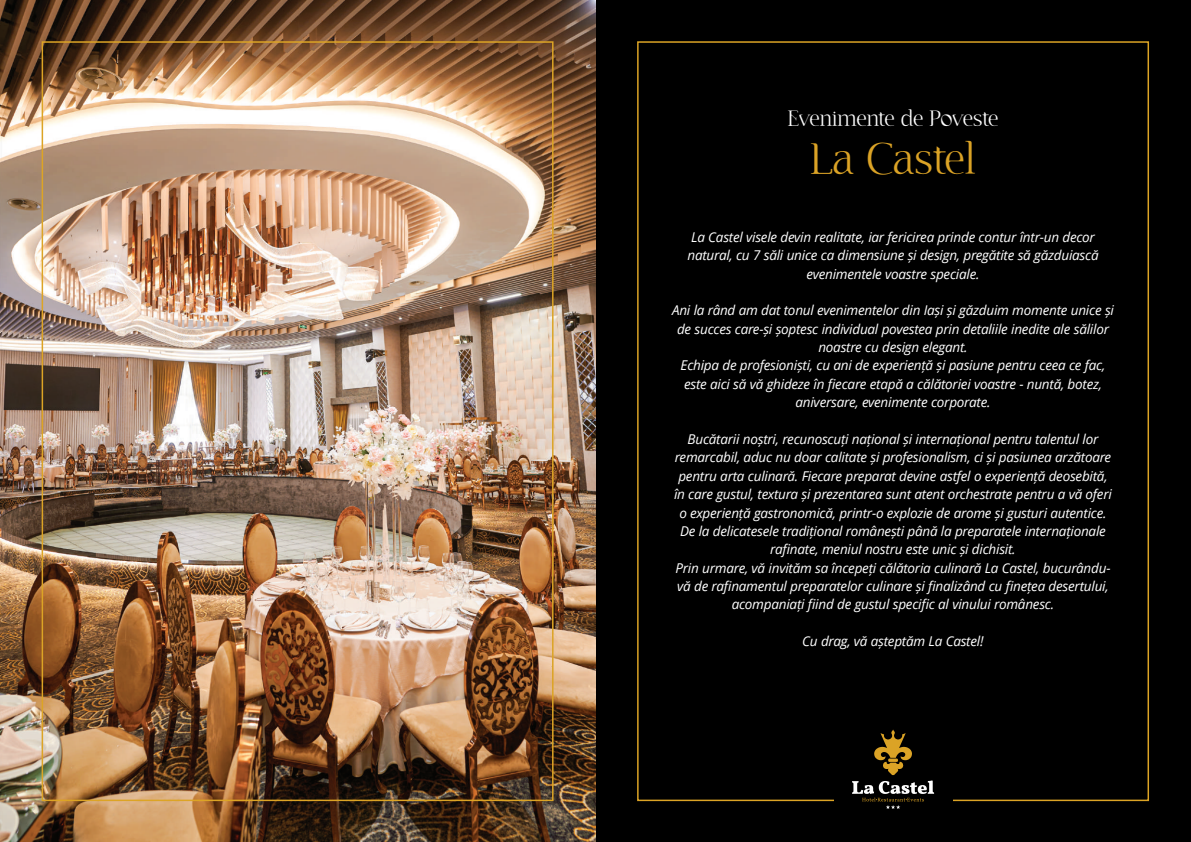
<style>
.page{position:relative;width:1191px;height:842px;background:#fff}
.page>*{position:absolute;margin:0;border:0;box-sizing:border-box;transform-origin:0 0}
.t1{font:47.5px "Cannu";color:#dba326}
.t2{font:24px "Cannu";letter-spacing:-.01em;color:#fff}
.t3{font:italic 13.5px/18.4px "Open Sans";letter-spacing:-.015em;color:#fff;text-align:center}
</style>
<div class="page">
<div style="left:595px;top:0;width:595px;height:842px;background:#000"></div>
<img style="left:0;top:0;width:595px;height:842px">
<svg style="left:852px;top:729px;width:82px;height:80px"></svg>
<h2 class="t2" style="left:788px;top:103px;width:212px">Evenimente de Poveste</h2>
<h1 class="t1" style="left:810px;top:130px;width:166px">La Castel</h1>
<p class="t3" style="left:687px;top:229px;width:413px">La Castel visele devin realitate, iar fericirea prinde contur într-un decor natural, cu 7 săli unice ca dimensiune și design, pregătite să găzduiască evenimentele voastre speciale.</p>
<p class="t3" style="left:672px;top:302px;width:443px">Ani la rând am dat tonul evenimentelor din Iași și găzduim momente unice și de succes care-și șoptesc individual povestea prin detaliile inedite ale sălilor noastre cu design elegant.<br>Echipa de profesioniști, cu ani de experiență și pasiune pentru ceea ce fac, este aici să vă ghideze în fiecare etapă a călătoriei voastre - nuntă, botez, aniversare, evenimente corporate.</p>
<p class="t3" style="left:674px;top:431px;width:439px">Bucătarii noștri, recunoscuți național și internațional pentru talentul lor remarcabil, aduc nu doar calitate și profesionalism, ci și pasiunea arzătoare pentru arta culinară. Fiecare preparat devine astfel o experiență deosebită, în care gustul, textura și prezentarea sunt atent orchestrate pentru a vă oferi o experiență gastronomică, printr-o explozie de arome și gusturi autentice.<br>De la delicatesele tradițional românești până la preparatele internaționale rafinate, meniul nostru este unic și dichisit.<br>Prin urmare, vă invităm sa începeți călătoria culinară La Castel, bucurându&shy;vă de rafinamentul preparatelor culinare și finalizând cu finețea desertului, acompaniați fiind de gustul specific al vinului românesc.</p>
<p class="t3" style="left:802px;top:633px;width:183px">Cu drag, vă așteptăm La Castel!</p>
</div>
